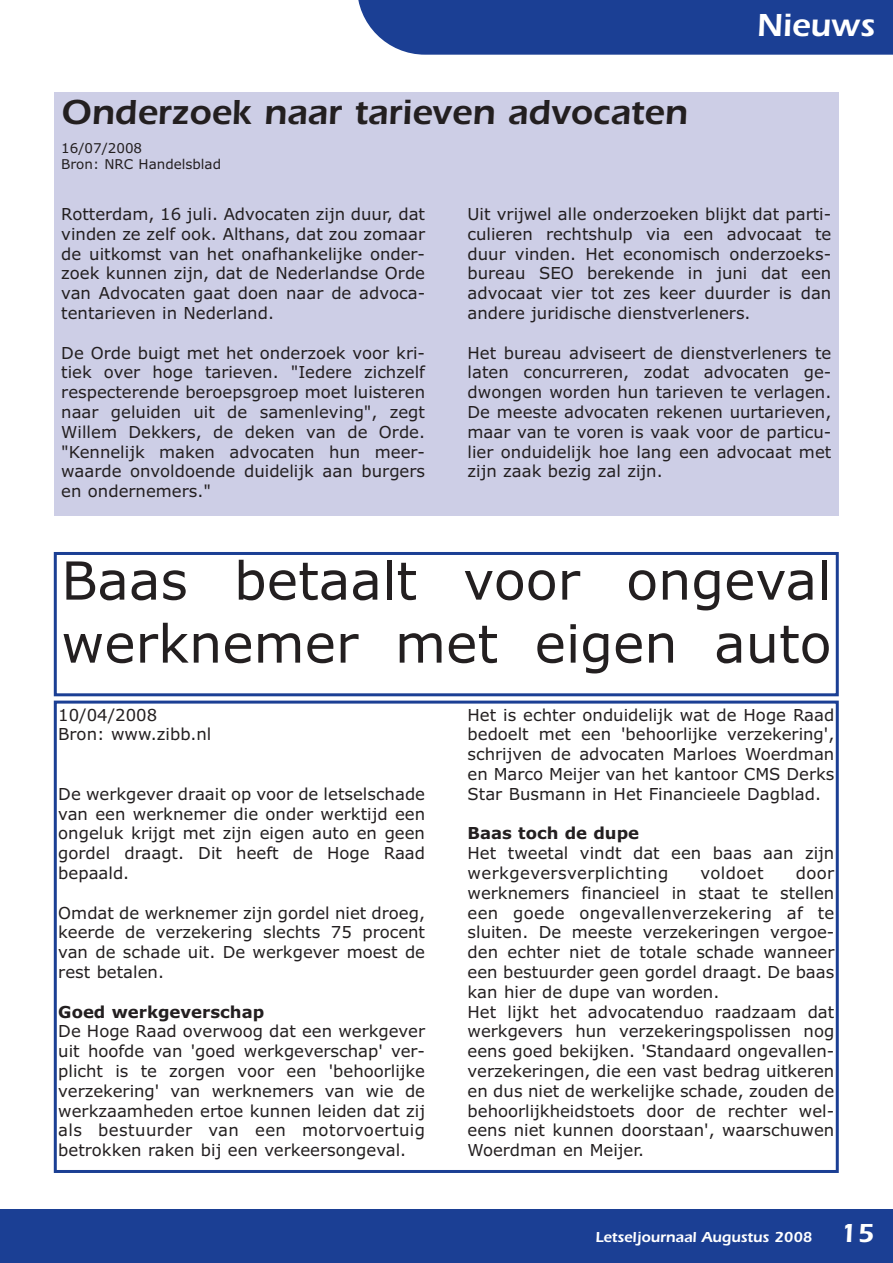
<style>
.page{position:relative;width:893px;height:1263px;background:#fff}
.page>*{position:absolute;margin:0;border:0;box-sizing:border-box;transform-origin:0 0}
.t1{font:52.5px/63px "Verdana";color:#231f20}
.t2{font:600 36px "Itc Eras";color:#231f20}
.t3{font:600 33px "Itc Eras";color:#fff}
.t4{font:16.5px/19.8px "Verdana";color:#231f20;text-align:justify}
.t5{font:700 16.5px "Verdana";color:#231f20}
.t6{font:16.5px "Verdana";letter-spacing:.025em;color:#231f20}
.t7{font:600 15px "Itc Eras";color:#fff}
.t8{font:13.5px/16.2px "Verdana";color:#231f20}
.s1{font-size:27px}
</style>
<div class="page">
<div style="left:358px;top:0;width:535px;height:55px;background:#1b3f94"></div>
<div style="left:0;top:1210px;width:893px;height:53px;background:#1b3f94"></div>
<div style="left:54px;top:552px;width:785px;height:144px;border:3px solid #1b3f94"></div>
<div style="left:54px;top:701px;width:785px;height:472px;border:3px solid #1b3f94"></div>
<div style="left:54px;top:92px;width:785px;height:111px;background:#cdcee6"></div>
<div style="left:54px;top:200px;width:785px;height:316px;background:#cdcee6"></div>
<h3 class="t3" style="left:757px;top:14px;width:119px">Nieuws</h3>
<h2 class="t2" style="left:61px;top:100px;width:628px">Onderzoek naar tarieven advocaten</h2>
<p class="t8" style="left:61px;top:141px;width:161px">16/07/2008<br>Bron: NRC Handelsblad</p>
<p class="t4" style="left:61px;top:205px;width:365px">Rotterdam, 16 juli. Advocaten zijn duur, dat vinden ze zelf ook. Althans, dat zou zomaar de uitkomst van het onafhankelijke onder&shy;zoek kunnen zijn, dat de Nederlandse Orde van Advocaten gaat doen naar de advoca&shy;tentarieven in Nederland.</p>
<p class="t4" style="left:61px;top:344px;width:365px">De Orde buigt met het onderzoek voor kri&shy;tiek over hoge tarieven. "Iedere zichzelf respecterende beroepsgroep moet luisteren naar geluiden uit de samenleving", zegt Willem Dekkers, de deken van de Orde. "Kennelijk maken advocaten hun meer&shy;waarde onvoldoende duidelijk aan burgers en ondernemers."</p>
<p class="t4" style="left:468px;top:205px;width:365px">Uit vrijwel alle onderzoeken blijkt dat parti&shy;culieren rechtshulp via een advocaat te duur vinden. Het economisch onderzoeks&shy;bureau SEO berekende in juni dat een advocaat vier tot zes keer duurder is dan andere juridische dienstverleners.</p>
<p class="t4" style="left:468px;top:344px;width:365px">Het bureau adviseert de dienstverleners te laten concurreren, zodat advocaten ge&shy;dwongen worden hun tarieven te verlagen.<br>De meeste advocaten rekenen uurtarieven, maar van te voren is vaak voor de particu&shy;lier onduidelijk hoe lang een advocaat met zijn zaak bezig zal zijn.</p>
<h1 class="t1" style="left:61px;top:554px;width:772px">Baas betaalt voor ongeval werknemer met eigen auto</h1>
<p class="t4" style="left:58px;top:706px;width:155px">10/04/2008<br>Bron: www.zibb.nl</p>
<p class="t4" style="left:468px;top:706px;width:368px">Het is echter onduidelijk wat de Hoge Raad bedoelt met een 'behoorlijke verzekering', schrijven de advocaten Marloes Woerdman en Marco Meijer van het kantoor CMS Derks Star Busmann in Het Financieele Dagblad.</p>
<p class="t5" style="left:468px;top:827px;width:173px">Baas toch de dupe</p>
<p class="t4" style="left:468px;top:845px;width:368px">Het tweetal vindt dat een baas aan zijn werkgeversverplichting</p>
<p class="t4" style="left:58px;top:785px;width:368px">De werkgever draait op voor de letselschade van een werknemer die onder werktijd een ongeluk krijgt met zijn eigen auto en geen gordel draagt. Dit heeft de Hoge Raad bepaald.</p>
<p class="t4" style="left:58px;top:904px;width:368px">Omdat de werknemer zijn gordel niet droeg, keerde de verzekering slechts 75 procent van de schade uit. De werkgever moest de rest betalen.</p>
<p class="t5" style="left:58px;top:1005px;width:207px">Goed werkgeverschap</p>
<p class="t4" style="left:58px;top:1023px;width:368px">De Hoge Raad overwoog dat een werkgever uit hoofde van 'goed werkgeverschap' ver&shy;plicht is te zorgen voor een 'behoorlijke verzekering' van werknemers van wie de werkzaamheden ertoe kunnen leiden dat zij als bestuurder van een motorvoertuig betrokken raken bij een verkeersongeval.</p>
<p class="t4" style="left:468px;top:864px;width:368px;text-align:left;text-indent:328px">door werknemers financieel in staat te stellen een goede ongevallenverzekering af te sluiten. De meeste verzekeringen vergoe&shy;den echter niet de totale schade wanneer een bestuurder geen gordel draagt. De baas kan hier de dupe van worden.<br>Het lijkt het advocatenduo raadzaam dat werkgevers hun verzekeringspolissen nog eens goed bekijken. 'Standaard ongevallen&shy;verzekeringen, die een vast bedrag uitkeren en dus niet de werkelijke schade, zouden de behoorlijkheidstoets door de rechter wel&shy;eens niet kunnen doorstaan', waarschuwen Woerdman en Meijer.</p>
<p class="t6" style="left:700px;top:866px;width:65px">voldoet</p>
<p class="t7" style="left:596px;top:1232px;width:281px">Letseljournaal Augustus 2008 <span class="s1">15</span></p>
</div>
